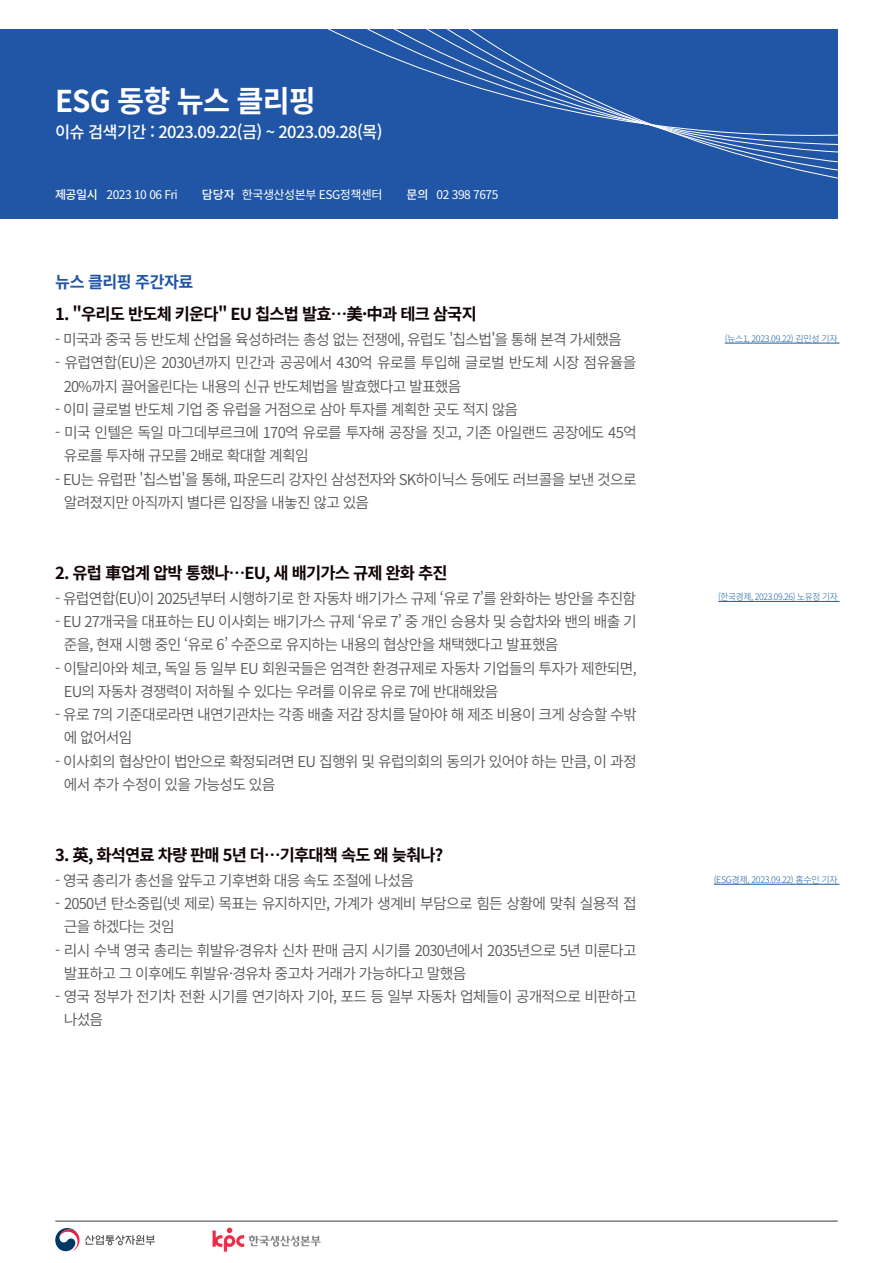
<style>
.page{position:relative;width:893px;height:1263px;background:#fff}
.page>*{position:absolute;margin:0;border:0;box-sizing:border-box;transform-origin:0 0}
.t1{font:700 30px "Source Han Sans K";letter-spacing:-.03em;color:#fff}
.t2{font:700 16.5px "Source Han Sans K";letter-spacing:-.05em;color:#110405}
.t3{font:500 16.5px "Source Han Sans K";letter-spacing:-.04em;color:#fff}
.t4{font:700 16.5px "Source Han Sans K";letter-spacing:-.03em;color:#2155a5}
.t5{font:15px/23.2px "Source Han Sans K";letter-spacing:-.05em;color:#575757}
.t6{font:12px "Source Han Sans K";letter-spacing:-.04em;color:#fff}
.t7{font:500 12px "Source Han Sans K";letter-spacing:-.025em;color:#fff}
.t8{font:300 9px "Source Han Sans K";letter-spacing:-.04em;color:#175d9e}
.t9{font:300 9px "Source Han Sans K";letter-spacing:-.04em;color:#175d9e;scale:.96 1}
</style>
<div class="page">
<div style="left:0;top:29px;width:838px;height:189px;background:#2155a5"></div>
<svg style="left:408px;top:29px;width:430px;height:190px"></svg>
<hr style="left:55px;top:1221px;width:783px;height:1px;background:#030505">
<img style="left:212px;top:1227px;width:109px;height:25px">
<hr style="left:718px;top:601px;width:121px;height:1px;background:#175d9e">
<hr style="left:725px;top:343px;width:114px;height:1px;background:#175d9e">
<hr style="left:714px;top:884px;width:125px;height:1px;background:#175d9e">
<svg style="left:55px;top:1228px;width:24px;height:23px"></svg>
<svg style="left:85px;top:1235px;width:70px;height:10px"></svg>
<p class="t1" style="left:55px;top:84px;width:262px">ESG 동향 뉴스 클리핑</p>
<p class="t3" style="left:55px;top:123px;width:329px">이슈 검색기간 : 2023.09.22(금) ~ 2023.09.28(목)</p>
<p class="t7" style="left:55px;top:188px;width:44px">제공일시</p>
<p class="t6" style="left:106px;top:188px;width:73px">2023 10 06 Fri</p>
<p class="t7" style="left:202px;top:188px;width:34px">담당자</p>
<p class="t6" style="left:242px;top:188px;width:142px">한국생산성본부 ESG정책센터</p>
<p class="t7" style="left:407px;top:188px;width:24px">문의</p>
<p class="t6" style="left:437px;top:188px;width:63px">02 398 7675</p>
<p class="t4" style="left:55px;top:272px;width:140px">뉴스 클리핑 주간자료</p>
<p class="t2" style="left:55px;top:305px;width:423px">1. "우리도 반도체 키운다" EU 칩스법 발효…美·中과 테크 삼국지</p>
<p class="t5" style="left:55px;top:328px;width:568px">- 미국과 중국 등 반도체 산업을 육성하려는 총성 없는 전쟁에, 유럽도 '칩스법'을 통해 본격 가세했음</p>
<p class="t5" style="left:64px;top:351px;width:574px;text-indent:-9px">- 유럽연합(EU)은 2030년까지 민간과 공공에서 430억 유로를 투입해 글로벌 반도체 시장 점유율을<br>20%까지 끌어올린다는 내용의 신규 반도체법을 발효했다고 발표했음</p>
<p class="t5" style="left:55px;top:398px;width:464px">- 이미 글로벌 반도체 기업 중 유럽을 거점으로 삼아 투자를 계획한 곳도 적지 않음</p>
<p class="t5" style="left:64px;top:421px;width:574px;text-indent:-9px">- 미국 인텔은 독일 마그데부르크에 170억 유로를 투자해 공장을 짓고, 기존 아일랜드 공장에도 45억 유로를 투자해 규모를 2배로 확대할 계획임</p>
<p class="t5" style="left:64px;top:468px;width:574px;text-indent:-9px">- EU는 유럽판 '칩스법'을 통해, 파운드리 강자인 삼성전자와 SK하이닉스 등에도 러브콜을 보낸 것으로 알려졌지만 아직까지 별다른 입장을 내놓진 않고 있음</p>
<p class="t2" style="left:55px;top:563px;width:394px">2. 유럽 車업계 압박 통했나…EU, 새 배기가스 규제 완화 추진</p>
<p class="t5" style="left:55px;top:587px;width:582px">- 유럽연합(EU)이 2025년부터 시행하기로 한 자동차 배기가스 규제 ‘유로 7’를 완화하는 방안을 추진함</p>
<p class="t5" style="left:64px;top:610px;width:574px;text-indent:-9px">- EU 27개국을 대표하는 EU 이사회는 배기가스 규제 ‘유로 7’ 중 개인 승용차 및 승합차와 밴의 배출 기 준을, 현재 시행 중인 ‘유로 6’ 수준으로 유지하는 내용의 협상안을 채택했다고 발표했음</p>
<p class="t5" style="left:64px;top:657px;width:574px;text-indent:-9px">- 이탈리아와 체코, 독일 등 일부 EU 회원국들은 엄격한 환경규제로 자동차 기업들의 투자가 제한되면,<br>EU의 자동차 경쟁력이 저하될 수 있다는 우려를 이유로 유로 7에 반대해왔음</p>
<p class="t5" style="left:64px;top:703px;width:574px;text-indent:-9px">- 유로 7의 기준대로라면 내연기관차는 각종 배출 저감 장치를 달아야 해 제조 비용이 크게 상승할 수밖 에 없어서임</p>
<p class="t5" style="left:64px;top:750px;width:574px;text-indent:-9px">- 이사회의 협상안이 법안으로 확정되려면 EU 집행위 및 유럽의회의 동의가 있어야 하는 만큼, 이 과정 에서 추가 수정이 있을 가능성도 있음</p>
<p class="t2" style="left:55px;top:845px;width:389px">3. 英, 화석연료 차량 판매 5년 더…기후대책 속도 왜 늦춰나?</p>
<p class="t5" style="left:55px;top:869px;width:360px">- 영국 총리가 총선을 앞두고 기후변화 대응 속도 조절에 나섰음</p>
<p class="t5" style="left:64px;top:892px;width:574px;text-indent:-9px">- 2050년 탄소중립(넷 제로) 목표는 유지하지만, 가계가 생계비 부담으로 힘든 상황에 맞춰 실용적 접 근을 하겠다는 것임</p>
<p class="t5" style="left:64px;top:939px;width:574px;text-indent:-9px">- 리시 수낵 영국 총리는 휘발유·경유차 신차 판매 금지 시기를 2030년에서 2035년으로 5년 미룬다고 발표하고 그 이후에도 휘발유·경유차 중고차 거래가 가능하다고 말했음</p>
<p class="t5" style="left:64px;top:985px;width:574px;text-indent:-9px">- 영국 정부가 전기차 전환 시기를 연기하자 기아, 포드 등 일부 자동차 업체들이 공개적으로 비판하고 나섰음</p>
<p class="t8" style="left:725px;top:333px;width:115px">(뉴스1, 2023.09.22) 김민성 기자</p>
<p class="t9" style="left:718px;top:592px;width:126px">(한국경제, 2023.09.26) 노유정 기자</p>
<p class="t8" style="left:714px;top:874px;width:125px">(ESG경제, 2023.09.22) 홍수인 기자</p>
</div>
